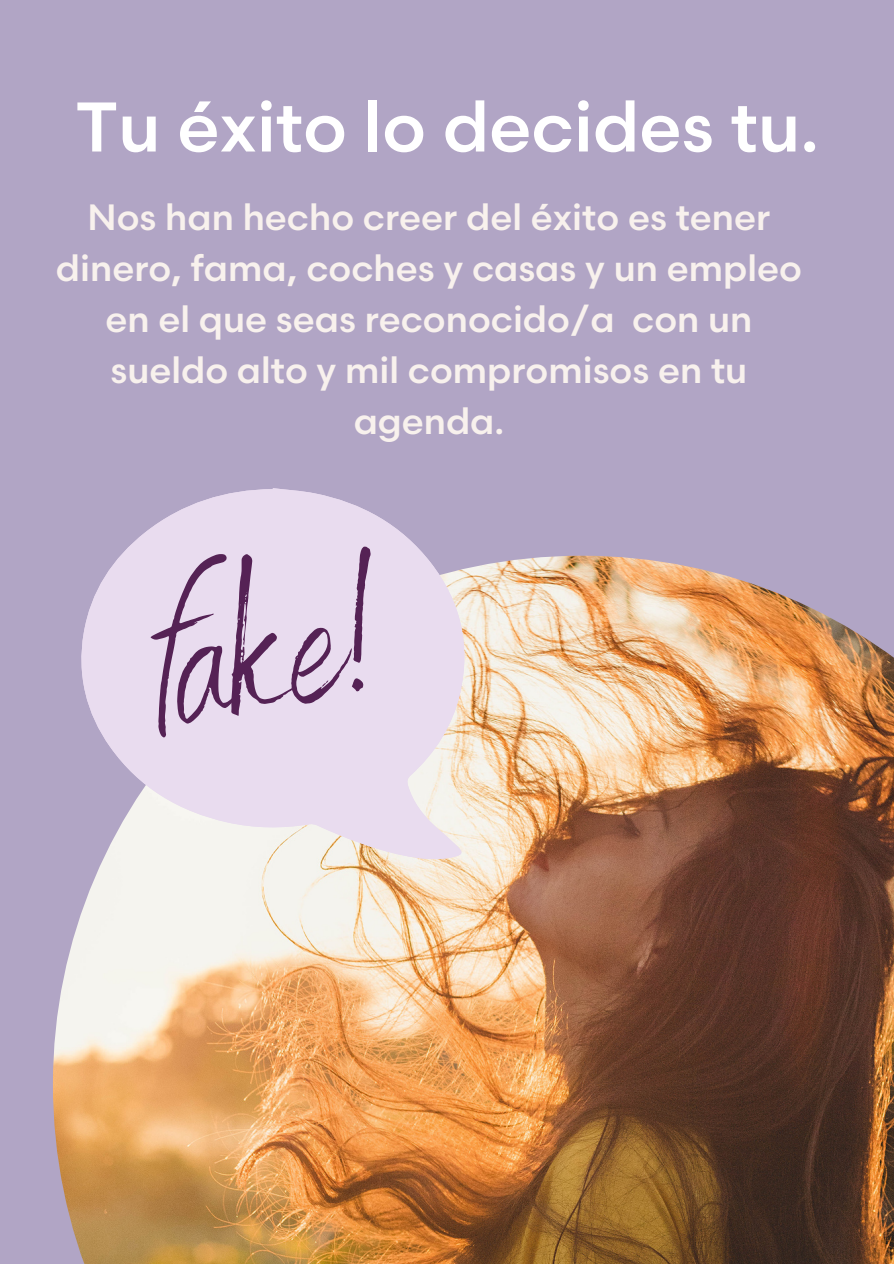
<style>
.page{position:relative;width:894px;height:1264px;background:#fff}
.page>*{position:absolute;margin:0;border:0;box-sizing:border-box;transform-origin:0 0}
.t1{font:195.75px "Benedict";color:#525}
.t2{font:500 70.05px "Scandia Web";color:#fff}
.t3{font:500 36.6px/51px "Scandia Web";color:#f8f1ed;text-align:center}
</style>
<div class="page">
<div style="left:0;top:0;width:893px;height:1263px;background:#b1a5c5"></div>
<img style="left:53px;top:555px;width:840px;height:708px">
<svg style="left:77px;top:488px;width:393px;height:373px;background:#e2d6e7"></svg>
<p class="t2" style="left:75px;top:88px;width:745px">Tu éxito lo decides tu.</p>
<p class="t3" style="left:56px;top:193px;width:747px">Nos han hecho creer del éxito es tener dinero, fama, coches y casas y un empleo en el que seas reconocido/a con un sueldo alto y mil compromisos en tu agenda.</p>
<p class="t1" style="left:135px;top:541px;width:233px;rotate:-9deg">fake!</p>
</div>
